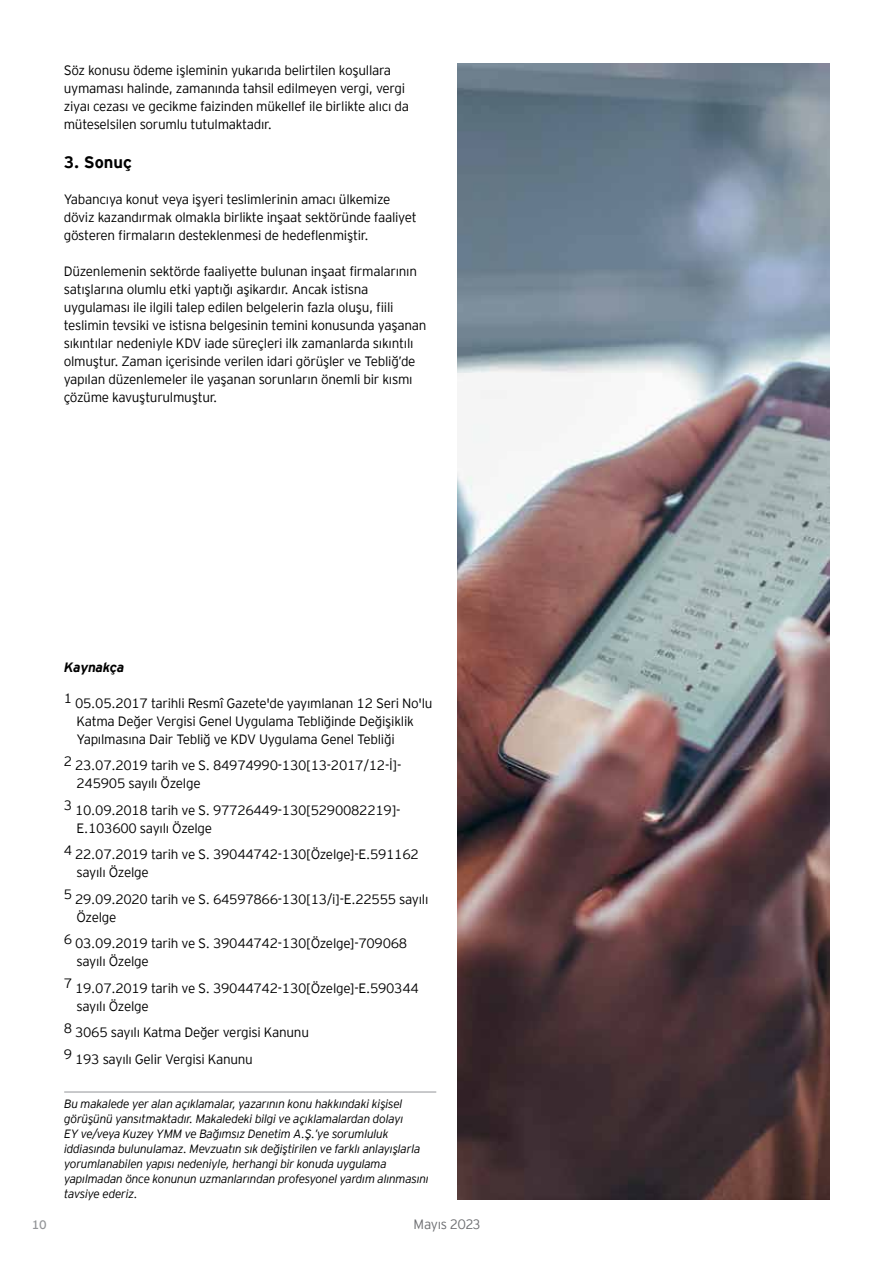
<style>
.page{position:relative;width:893px;height:1263px;background:#fff}
.page>*{position:absolute;margin:0;border:0;box-sizing:border-box;transform-origin:0 0}
.t1{font:700 16.5px "EY Interstate";color:#000}
.t2{font:300 13.5px/18px "EY Interstate";letter-spacing:-.02em;color:#000}
.t3{font:300 13.5px "EY Interstate";letter-spacing:-.02em;color:#6d6e71}
.t4{font:italic 700 13.5px "EY Interstate";letter-spacing:-.02em;color:#000}
.t5{font:12.3px "EY Interstate";color:#939598}
.t6{font:italic 300 12px/15px "EY Interstate";letter-spacing:-.025em;color:#000}
</style>
<div class="page">
<hr style="left:64px;top:1092px;width:372px;height:1px;background:#939598">
<img style="left:457px;top:64px;width:372px;height:1135px">
<p class="t2" style="left:64px;top:60px;width:347px">Söz konusu ödeme işleminin yukarıda belirtilen koşullara uymaması halinde, zamanında tahsil edilmeyen vergi, vergi ziyaı cezası ve gecikme faizinden mükellef ile birlikte alıcı da müteselsilen sorumlu tutulmaktadır.</p>
<p class="t1" style="left:64px;top:150px;width:70px">3. Sonuç</p>
<p class="t2" style="left:64px;top:189px;width:355px">Yabancıya konut veya işyeri teslimlerinin amacı ülkemize döviz kazandırmak olmakla birlikte inşaat sektöründe faaliyet gösteren firmaların desteklenmesi de hedeflenmiştir.</p>
<p class="t2" style="left:64px;top:261px;width:364px">Düzenlemenin sektörde faaliyette bulunan inşaat firmalarının satışlarına olumlu etki yaptığı aşikardır. Ancak istisna uygulaması ile ilgili talep edilen belgelerin fazla oluşu, fiili teslimin tevsiki ve istisna belgesinin temini konusunda yaşanan sıkıntılar nedeniyle KDV iade süreçleri ilk zamanlarda sıkıntılı olmuştur. Zaman içerisinde verilen idari görüşler ve Tebliğ’de yapılan düzenlemeler ile yaşanan sorunların önemli bir kısmı çözüme kavuşturulmuştur.</p>
<p class="t4" style="left:64px;top:659px;width:62px">Kaynakça</p>
<p class="t2" style="left:77px;top:693px;width:357px;text-indent:-13px">1 05.05.2017 tarihli Resmî Gazete'de yayımlanan 12 Seri No'lu<br>Katma Değer Vergisi Genel Uygulama Tebliğinde Değişiklik<br>Yapılmasına Dair Tebliğ ve KDV Uygulama Genel Tebliği</p>
<p class="t2" style="left:77px;top:755px;width:326px;text-indent:-13px">2 23.07.2019 tarih ve S. 84974990-130[13-2017/12-İ]-<br>245905 sayılı Özelge</p>
<p class="t2" style="left:77px;top:800px;width:325px;text-indent:-13px">3 10.09.2018 tarih ve S. 97726449-130[5290082219]-<br>E.103600 sayılı Özelge</p>
<p class="t2" style="left:77px;top:844px;width:344px;text-indent:-13px">4 22.07.2019 tarih ve S. 39044742-130[Özelge]-E.591162 sayılı Özelge</p>
<p class="t2" style="left:77px;top:889px;width:353px;text-indent:-13px">5 29.09.2020 tarih ve S. 64597866-130[13/i]-E.22555 sayılı<br>Özelge</p>
<p class="t2" style="left:77px;top:933px;width:332px;text-indent:-13px">6 03.09.2019 tarih ve S. 39044742-130[Özelge]-709068 sayılı Özelge</p>
<p class="t2" style="left:77px;top:978px;width:344px;text-indent:-13px">7 19.07.2019 tarih ve S. 39044742-130[Özelge]-E.590344 sayılı Özelge</p>
<p class="t2" style="left:64px;top:1018px;width:247px;line-height:26.5px">8 3065 sayılı Katma Değer vergisi Kanunu<br>9 193 sayılı Gelir Vergisi Kanunu</p>
<p class="t6" style="left:64px;top:1096px;width:366px">Bu makalede yer alan açıklamalar, yazarının konu hakkındaki kişisel görüşünü yansıtmaktadır. Makaledeki bilgi ve açıklamalardan dolayı<br>EY ve/veya Kuzey YMM ve Bağımsız Denetim A.Ş.’ye sorumluluk iddiasında bulunulamaz. Mevzuatın sık değiştirilen ve farklı anlayışlarla yorumlanabilen yapısı nedeniyle, herhangi bir konuda uygulama yapılmadan önce konunun uzmanlarından profesyonel yardım alınmasını tavsiye ederiz.</p>
<p class="t5" style="left:32px;top:1215px;width:16px">10</p>
<p class="t3" style="left:414px;top:1215px;width:68px">Mayıs 2023</p>
</div>
